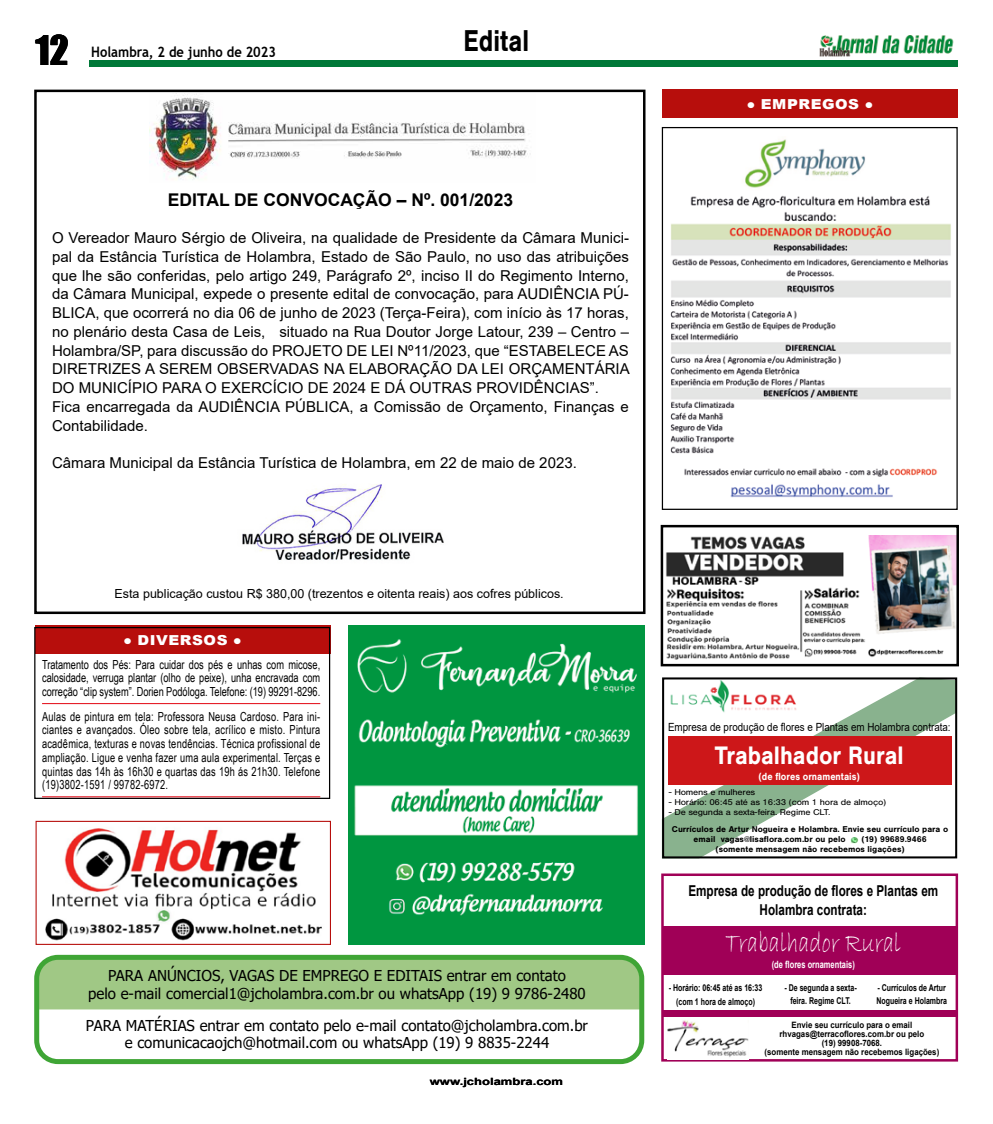
<style>
.page{position:relative;width:993px;height:1124px;background:#fff}
.page>*{position:absolute;margin:0;border:0;box-sizing:border-box;transform-origin:0 0}
.t1{font:37.5px "Impact";color:#000}
.t2{font:700 31.25px "Nimbus San";color:#000;scale:.8 1}
.t3{font:30px "Bradley Hand ITC";color:#fff;scale:.75 1}
.t4{font:700 26.25px "Nimbus San";color:#fff;scale:.87 1}
.t5{font:700 17.5px "Arial";color:#000}
.t6{font:15px/18.8px "Arial";color:#000}
.t7{font:15px/17.5px "Tahoma";color:#000;text-align:center}
.t8{font:700 15px/18.8px "Arial";color:#000;text-align:center;scale:.78 1}
.t9{font:700 14.38px "Trebuchet MS";color:#000;scale:.9 1}
.t10{font:900 13.75px "Arial";letter-spacing:.035em;color:#fff;scale:1.1 1}
.t11{font:12.5px/13.8px "Arial Narrow";color:#000;text-align:justify;scale:.9 1}
.t12{font:12.5px "Arial";color:#000}
.t13{font:11.25px "Arial";color:#000;scale:.87 1}
.t14{font:700 10.75px "Nimbus San";color:#fff;scale:.87 1}
.t15{font:700 10px "Arial";color:#fff;scale:.75 1}
.t16{font:700 10px "Arial";color:#000;scale:1.3 1}
.t17{font:700 9.38px/13.1px "Arial";color:#000;text-align:center;scale:.75 1}
.t18{font:700 8.75px/10px "Nimbus San";color:#000}
.t19{font:700 8.75px/8.8px "Arial";color:#000;text-align:center;scale:.9 1}
.t20{font:8.75px "Nimbus San";letter-spacing:-.02em;color:#000;scale:1.11 1}
</style>
<div class="page">
<img style="left:819px;top:35px;width:135px;height:22px">
<div style="left:89px;top:60px;width:868px;height:7px;background:#007838"></div>
<div style="left:40px;top:960px;width:598px;height:49px;background:#a0c885"></div>
<div style="left:662px;top:89px;width:295px;height:29px;background:#b70e0c"></div>
<img style="left:45px;top:828px;width:277px;height:113px">
<div style="left:36px;top:820px;width:295px;height:124px;border:1px solid #b70e0c"></div>
<div style="left:35px;top:625px;width:295px;height:29px;background:#b70e0c"></div>
<div style="left:34px;top:627px;width:296px;height:171px;border:1px solid #000"></div>
<hr style="left:42px;top:703px;width:278px;height:1px;background:#e30613">
<hr style="left:42px;top:796px;width:278px;height:1px;background:#e30613">
<svg style="left:661px;top:680px;width:292px;height:178px"></svg>
<div style="left:662px;top:677px;width:294px;height:181px;border:2px solid #000"></div>
<div style="left:668px;top:736px;width:283px;height:48px;background:#cd1719"></div>
<svg style="left:850px;top:836px;width:4px;height:5px"></svg>
<img style="left:668px;top:680px;width:135px;height:35px">
<div style="left:662px;top:926px;width:295px;height:48px;background:#a00057"></div>
<div style="left:661px;top:873px;width:296px;height:188px;border:2px solid #a00057"></div>
<img style="left:667px;top:1016px;width:80px;height:43px">
<div style="left:662px;top:1009px;width:295px;height:7px;background:#a00057"></div>
<img style="left:663px;top:129px;width:288px;height:379px">
<div style="left:661px;top:127px;width:296px;height:383px;border:1px solid #000"></div>
<img style="left:663px;top:535px;width:292px;height:124px">
<div style="left:660px;top:525px;width:298px;height:141px;border:2px solid #000"></div>
<div style="left:34px;top:90px;width:611px;height:524px;border:2px solid #000"></div>
<img style="left:149px;top:94px;width:382px;height:86px">
<img style="left:242px;top:484px;width:202px;height:76px">
<img style="left:348px;top:625px;width:296px;height:319px">
<div style="left:34px;top:954px;width:610px;height:109px;border:5px solid #3fa535;border-radius:21px"></div>
<h1 class="t1" style="left:35px;top:21px;width:35px">12</h1>
<h2 class="t2" style="left:491px;top:23px;width:79px">Geral</h2>
<h2 class="t2" style="left:463px;top:24px;width:83px">Edital</h2>
<p class="t9" style="left:91px;top:43px;width:207px">Holambra, 2 de junho de 2023</p>
<p class="t5" style="left:168px;top:187px;width:347px">EDITAL DE CONVOCAÇÃO – Nº. 001/2023</p>
<p class="t6" style="left:52px;top:228px;width:579px">O Vereador Mauro Sérgio de Oliveira, na qualidade de Presidente da Câmara Munici&shy;pal da Estância Turística de Holambra, Estado de São Paulo, no uso das atribuições que lhe são conferidas, pelo artigo 249, Parágrafo 2º, inciso II do Regimento Interno, da Câmara Municipal, expede o presente edital de convocação, para AUDIÊNCIA PÚ-BLICA, que ocorrerá no dia 06 de junho de 2023 (Terça-Feira), com início às 17 horas, no plenário desta Casa de Leis, situado na Rua Doutor Jorge Latour, 239 – Centro – Holambra/SP, para discussão do PROJETO DE LEI Nº11/2023, que “ESTABELECE AS DIRETRIZES A SEREM OBSERVADAS NA ELABORAÇÃO DA LEI ORÇAMENTÁRIA DO MUNICÍPIO PARA O EXERCÍCIO DE 2024 E DÁ OUTRAS PROVIDÊNCIAS”.<br>Fica encarregada da AUDIÊNCIA PÚBLICA, a Comissão de Orçamento, Finanças e Contabilidade.</p>
<p class="t6" style="left:52px;top:453px;width:526px">Câmara Municipal da Estância Turística de Holambra, em 22 de maio de 2023.</p>
<p class="t10" style="left:746px;top:94px;width:117px">● EMPREGOS ●</p>
<p class="t12" style="left:114px;top:584px;width:450px">Esta publicação custou R$ 380,00 (trezentos e oitenta reais) aos cofres públicos.</p>
<p class="t10" style="left:123px;top:630px;width:109px">● DIVERSOS ●</p>
<p class="t11" style="left:42px;top:656px;width:310px">Tratamento dos Pés: Para cuidar dos pés e unhas com micose, calosidade, verruga plantar (olho de peixe), unha encravada com correção “clip system”. Dorien Podóloga. Telefone: (19) 99291-8296.</p>
<p class="t11" style="left:42px;top:708px;width:310px">Aulas de pintura em tela: Professora Neusa Cardoso. Para ini&shy;ciantes e avançados. Óleo sobre tela, acrílico e misto. Pintura acadêmica, texturas e novas tendências. Técnica profissional de ampliação. Ligue e venha fazer uma aula experimental. Terças e quintas das 14h às 16h30 e quartas das 19h ás 21h30. Telefone (19)3802-1591 / 99782-6972.</p>
<p class="t7" style="left:88px;top:967px;width:499px">PARA ANÚNCIOS, VAGAS DE EMPREGO E EDITAIS entrar em contato<br>pelo e-mail comercial1@jcholambra.com.br ou whatsApp (19) 9 9786-2480</p>
<p class="t7" style="left:86px;top:1017px;width:503px">PARA MATÉRIAS entrar em contato pelo e-mail contato@jcholambra.com.br e comunicacaojch@hotmail.com ou whatsApp (19) 9 8835-2244</p>
<p class="t16" style="left:429px;top:1074px;width:104px">www.jcholambra.com</p>
<p class="t13" style="left:668px;top:718px;width:326px">Empresa de produção de flores e Plantas em Holambra contrata:</p>
<h3 class="t4" style="left:714px;top:740px;width:218px">Trabalhador Rural</h3>
<p class="t14" style="left:758px;top:770px;width:118px">(de flores ornamentais)</p>
<p class="t20" style="left:668px;top:787px;width:79px">- Homens e mulheres</p>
<p class="t20" style="left:668px;top:797px;width:197px">- Horário: 06:45 até as 16:33 (com 1 hora de almoço)</p>
<p class="t20" style="left:668px;top:807px;width:147px">- De segunda a sexta-feira. Regime CLT.</p>
<p class="t18" style="left:693px;top:824px;width:256px;text-indent:-22px">Currículos de Artur Nogueira e Holambra. Envie seu currículo para o email vagas@lisaflora.com.br ou pelo</p>
<p class="t18" style="left:715px;top:834px;width:213px;text-indent:146px">(19) 99689.9466 (somente mensagem não recebemos ligações)</p>
<p class="t8" style="left:688px;top:881px;width:322px">Empresa de produção de flores e Plantas em<br>Holambra contrata:</p>
<h3 class="t3" style="left:725px;top:923px;width:235px">Trabalhador Rural</h3>
<p class="t15" style="left:771px;top:957px;width:112px">(de flores ornamentais)</p>
<p class="t17" style="left:668px;top:981px;width:126px">- Horário: 06:45 até as 16:33 (com 1 hora de almoço)</p>
<p class="t17" style="left:784px;top:981px;width:98px">- De segunda a sexta&shy;feira. Regime CLT.</p>
<p class="t17" style="left:876px;top:981px;width:96px;text-align:left">- Currículos de Artur<br>Nogueira e Holambra</p>
<p class="t19" style="left:764px;top:1020px;width:196px">Envie seu currículo para o email rhvagas@terracoflores.com.br ou pelo<br>(19) 99908-7068.<br>(somente mensagem não recebemos ligações)</p>
</div>
